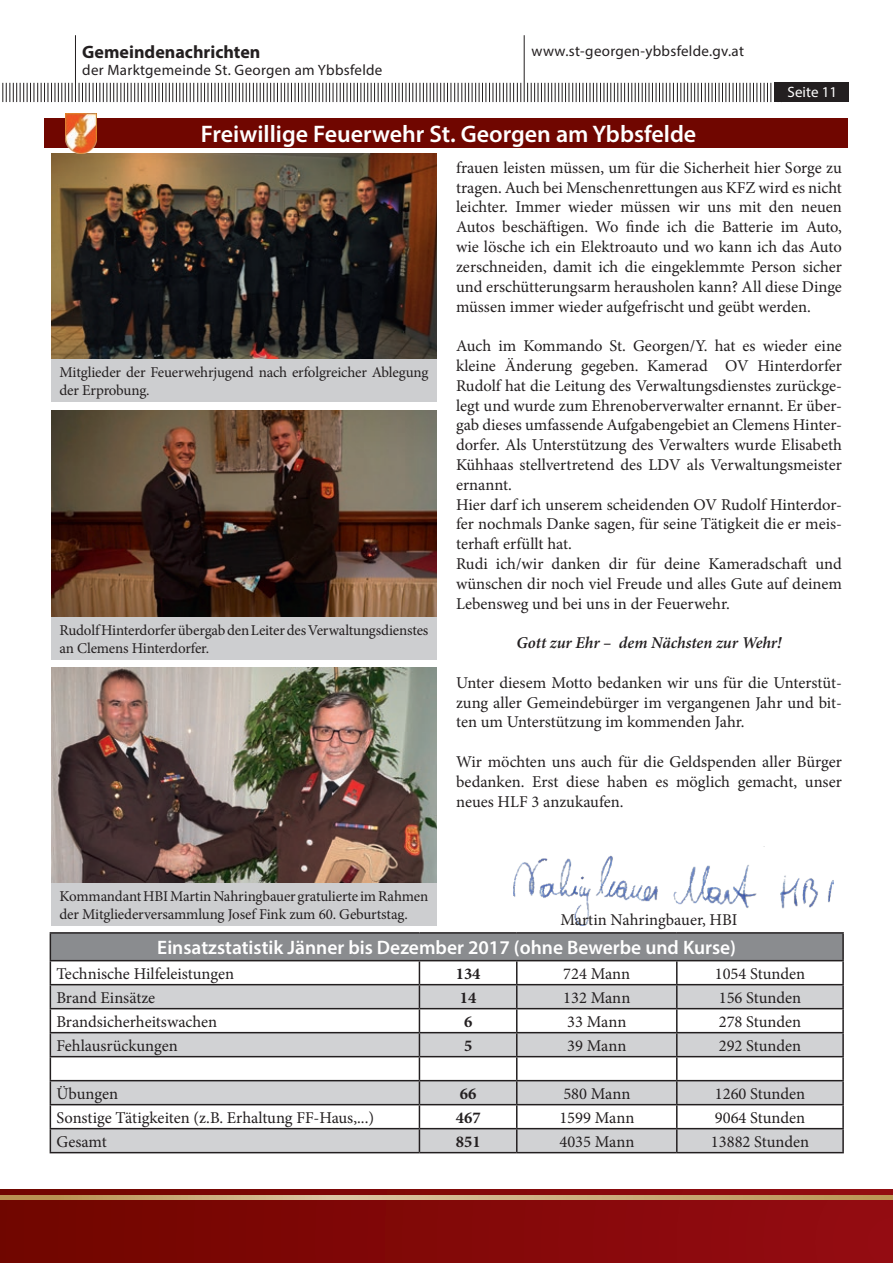
<style>
.page{position:relative;width:893px;height:1263px;background:#fff}
.page>*{position:absolute;margin:0;border:0;box-sizing:border-box;transform-origin:0 0}
.t1{font:600 24px "Myriad Pro";color:#fff}
.t2{font:600 19.5px "Myriad Pro";color:#fff}
.t3{font:700 18px "Myriad Pro";color:#231f20}
.t4{font:16.5px/19.8px "Minion Pro";color:#231f20;text-align:justify}
.t5{font:italic 600 16.5px "Minion Pro";letter-spacing:-.01em;color:#231f20}
.t6{font:700 16.5px "Minion Pro";color:#231f20}
.t7{font:15px/18px "Minion Pro";letter-spacing:-.01em;color:#231f20}
.t8{font:15px "Myriad Pro";letter-spacing:.02em;color:#231f20}
.t9{font:15px "Myriad Pro";color:#fff}
</style>
<div class="page">
<hr style="left:524px;top:35px;width:1px;height:67px;background:#231f20">
<hr style="left:75px;top:35px;width:1px;height:67px;background:#231f20">
<svg style="left:79px;top:83px;width:442px;height:19px"></svg>
<svg style="left:2px;top:83px;width:71px;height:19px"></svg>
<svg style="left:527px;top:83px;width:244px;height:19px"></svg>
<div style="left:774px;top:83px;width:74px;height:19px;background:#231f20"></div>
<div style="left:0;top:1189px;width:893px;height:74px;background:linear-gradient(to right,#730a02,#961015)"></div>
<svg style="left:0;top:1195px;width:893px;height:4px;background:#c9aa79"></svg>
<img style="left:51px;top:153px;width:386px;height:206px">
<img style="left:51px;top:410px;width:386px;height:207px">
<img style="left:51px;top:668px;width:386px;height:215px">
<div style="left:51px;top:617px;width:386px;height:42px;background:#cdced0"></div>
<div style="left:51px;top:359px;width:386px;height:43px;background:#cdced0"></div>
<div style="left:51px;top:883px;width:386px;height:42px;background:#cdced0"></div>
<div style="left:45px;top:118px;width:803px;height:30px;background:#700600"></div>
<img style="left:65px;top:113px;width:32px;height:40px">
<img style="left:514px;top:846px;width:319px;height:79px">
<div style="left:50px;top:933px;width:793px;height:28px;background:#8a8c8f"></div>
<svg style="left:51px;top:985px;width:791px;height:167px;background:#cccdcf"></svg>
<svg style="left:51px;top:1009px;width:791px;height:119px"></svg>
<hr style="left:676px;top:961px;width:2px;height:23px;background:#231f20">
<hr style="left:842px;top:961px;width:2px;height:23px;background:#231f20">
<hr style="left:50px;top:984px;width:369px;height:1px;background:#231f20">
<hr style="left:419px;top:984px;width:98px;height:1px;background:#231f20">
<hr style="left:517px;top:984px;width:160px;height:1px;background:#231f20">
<hr style="left:677px;top:984px;width:167px;height:1px;background:#231f20">
<hr style="left:676px;top:985px;width:2px;height:23px;background:#231f20">
<hr style="left:842px;top:985px;width:2px;height:23px;background:#231f20">
<hr style="left:50px;top:1008px;width:369px;height:1px;background:#231f20">
<hr style="left:419px;top:1008px;width:98px;height:1px;background:#231f20">
<hr style="left:517px;top:1008px;width:160px;height:1px;background:#231f20">
<hr style="left:677px;top:1008px;width:167px;height:1px;background:#231f20">
<hr style="left:676px;top:1009px;width:2px;height:23px;background:#231f20">
<hr style="left:842px;top:1009px;width:2px;height:23px;background:#231f20">
<hr style="left:50px;top:1032px;width:369px;height:1px;background:#231f20">
<hr style="left:419px;top:1032px;width:98px;height:1px;background:#231f20">
<hr style="left:517px;top:1032px;width:160px;height:1px;background:#231f20">
<hr style="left:677px;top:1032px;width:167px;height:1px;background:#231f20">
<hr style="left:676px;top:1033px;width:2px;height:23px;background:#231f20">
<hr style="left:842px;top:1033px;width:2px;height:23px;background:#231f20">
<hr style="left:50px;top:1056px;width:369px;height:1px;background:#231f20">
<hr style="left:419px;top:1056px;width:98px;height:1px;background:#231f20">
<hr style="left:517px;top:1056px;width:160px;height:1px;background:#231f20">
<hr style="left:677px;top:1056px;width:167px;height:1px;background:#231f20">
<hr style="left:676px;top:1057px;width:2px;height:23px;background:#231f20">
<hr style="left:842px;top:1057px;width:2px;height:23px;background:#231f20">
<hr style="left:50px;top:1080px;width:369px;height:1px;background:#231f20">
<hr style="left:419px;top:1080px;width:98px;height:1px;background:#231f20">
<hr style="left:517px;top:1080px;width:160px;height:1px;background:#231f20">
<hr style="left:677px;top:1080px;width:167px;height:1px;background:#231f20">
<hr style="left:676px;top:1081px;width:2px;height:23px;background:#231f20">
<hr style="left:842px;top:1081px;width:2px;height:23px;background:#231f20">
<hr style="left:50px;top:1104px;width:369px;height:1px;background:#231f20">
<hr style="left:419px;top:1104px;width:98px;height:1px;background:#231f20">
<hr style="left:517px;top:1104px;width:160px;height:1px;background:#231f20">
<hr style="left:677px;top:1104px;width:167px;height:1px;background:#231f20">
<hr style="left:676px;top:1105px;width:2px;height:23px;background:#231f20">
<hr style="left:842px;top:1105px;width:2px;height:23px;background:#231f20">
<hr style="left:50px;top:1128px;width:369px;height:1px;background:#231f20">
<svg style="left:50px;top:934px;width:1px;height:218px"></svg>
<hr style="left:419px;top:1128px;width:98px;height:1px;background:#231f20">
<svg style="left:419px;top:961px;width:1px;height:191px"></svg>
<hr style="left:517px;top:1128px;width:160px;height:1px;background:#231f20">
<svg style="left:516px;top:961px;width:1px;height:191px"></svg>
<hr style="left:677px;top:1128px;width:167px;height:1px;background:#231f20">
<hr style="left:676px;top:1129px;width:2px;height:23px;background:#231f20">
<hr style="left:842px;top:1129px;width:2px;height:23px;background:#231f20">
<hr style="left:50px;top:1152px;width:369px;height:1px;background:#231f20">
<hr style="left:419px;top:1152px;width:98px;height:1px;background:#231f20">
<hr style="left:517px;top:1152px;width:160px;height:1px;background:#231f20">
<hr style="left:677px;top:1152px;width:167px;height:1px;background:#231f20">
<hr style="left:50px;top:932px;width:369px;height:2px;background:#231f20">
<hr style="left:419px;top:932px;width:98px;height:2px;background:#231f20">
<hr style="left:517px;top:932px;width:160px;height:2px;background:#231f20">
<hr style="left:677px;top:932px;width:167px;height:2px;background:#231f20">
<hr style="left:842px;top:934px;width:2px;height:26px;background:#231f20">
<hr style="left:50px;top:960px;width:369px;height:1px;background:#231f20">
<hr style="left:419px;top:960px;width:98px;height:1px;background:#231f20">
<hr style="left:517px;top:960px;width:160px;height:1px;background:#231f20">
<hr style="left:677px;top:960px;width:167px;height:1px;background:#231f20">
<p class="t3" style="left:82px;top:40px;width:180px">Gemeindenachrichten</p>
<p class="t8" style="left:532px;top:42px;width:214px">www.st-georgen-ybbsfelde.gv.at</p>
<p class="t8" style="left:82px;top:61px;width:302px">der Marktgemeinde St. Georgen am Ybbsfelde</p>
<p class="t9" style="left:788px;top:83px;width:51px">Seite 11</p>
<h1 class="t1" style="left:201px;top:119px;width:497px">Freiwillige Feuerwehr St. Georgen am Ybbsfelde</h1>
<p class="t4" style="left:456px;top:158px;width:387px">frauen leisten müssen, um für die Sicherheit hier Sorge zu tragen. Auch bei Menschenrettungen aus KFZ wird es nicht leichter. Immer wieder müssen wir uns mit den neuen Autos beschäftigen. Wo finde ich die Batterie im Auto, wie lösche ich ein Elektroauto und wo kann ich das Auto zerschneiden, damit ich die eingeklemmte Person sicher und erschütterungsarm herausholen kann? All diese Dinge müssen immer wieder aufgefrischt und geübt werden.</p>
<p class="t4" style="left:456px;top:336px;width:387px;text-align:left">Auch im Kommando St. Georgen/Y. hat es wieder eine kleine Änderung gegeben. Kamerad OV Hinterdorfer Rudolf hat die Leitung des Verwaltungsdienstes zurückge&shy;legt und wurde zum Ehrenoberverwalter ernannt. Er über&shy;gab dieses umfassende Aufgabengebiet an Clemens Hinter&shy;dorfer. Als Unterstützung des Verwalters wurde Elisabeth Kühhaas stellvertretend des LDV als Verwaltungsmeister ernannt.<br>Hier darf ich unserem scheidenden OV Rudolf Hinterdor&shy;fer nochmals Danke sagen, für seine Tätigkeit die er meis&shy;terhaft erfüllt hat.<br>Rudi ich/wir danken dir für deine Kameradschaft und wünschen dir noch viel Freude und alles Gute auf deinem Lebensweg und bei uns in der Feuerwehr.</p>
<p class="t5" style="left:516px;top:631px;width:267px">Gott zur Ehr – dem Nächsten zur Wehr!</p>
<p class="t4" style="left:456px;top:673px;width:387px">Unter diesem Motto bedanken wir uns für die Unterstüt&shy;zung aller Gemeindebürger im vergangenen Jahr und bit&shy;ten um Unterstützung im kommenden Jahr.</p>
<p class="t4" style="left:456px;top:752px;width:387px">Wir möchten uns auch für die Geldspenden aller Bürger bedanken. Erst diese haben es möglich gemacht, unser neues HLF 3 anzukaufen.</p>
<p class="t7" style="left:60px;top:363px;width:370px">Mitglieder der Feuerwehrjugend nach erfolgreicher Ablegung der Erprobung.</p>
<p class="t7" style="left:60px;top:621px;width:370px">Rudolf Hinterdorfer übergab den Leiter des Verwaltungsdienstes an Clemens Hinterdorfer.</p>
<p class="t7" style="left:60px;top:887px;width:370px">Kommandant HBI Martin Nahringbauer gratulierte im Rahmen der Mitgliederversammlung Josef Fink zum 60. Geburtstag.</p>
<p class="t4" style="left:560px;top:910px;width:178px">Martin Nahringbauer, HBI</p>
<p class="t2" style="left:157px;top:935px;width:580px">Einsatzstatistik Jänner bis Dezember 2017 (ohne Bewerbe und Kurse)</p>
<p class="t4" style="left:56px;top:963px;width:179px">Technische Hilfeleistungen</p>
<p class="t6" style="left:456px;top:962px;width:26px">134</p>
<p class="t4" style="left:563px;top:963px;width:69px">724 Mann</p>
<p class="t4" style="left:715px;top:963px;width:92px">1054 Stunden</p>
<p class="t4" style="left:56px;top:987px;width:100px">Brand Einsätze</p>
<p class="t6" style="left:460px;top:986px;width:18px">14</p>
<p class="t4" style="left:563px;top:987px;width:69px">132 Mann</p>
<p class="t4" style="left:719px;top:987px;width:84px">156 Stunden</p>
<p class="t4" style="left:56px;top:1011px;width:162px">Brandsicherheitswachen</p>
<p class="t6" style="left:464px;top:1010px;width:10px">6</p>
<p class="t4" style="left:567px;top:1011px;width:61px">33 Mann</p>
<p class="t4" style="left:719px;top:1011px;width:84px">278 Stunden</p>
<p class="t4" style="left:56px;top:1035px;width:123px">Fehlausrückungen</p>
<p class="t6" style="left:464px;top:1034px;width:10px">5</p>
<p class="t4" style="left:567px;top:1035px;width:61px">39 Mann</p>
<p class="t4" style="left:719px;top:1035px;width:84px">292 Stunden</p>
<p class="t4" style="left:56px;top:1083px;width:63px">Übungen</p>
<p class="t6" style="left:460px;top:1082px;width:18px">66</p>
<p class="t4" style="left:563px;top:1083px;width:69px">580 Mann</p>
<p class="t4" style="left:715px;top:1083px;width:92px">1260 Stunden</p>
<p class="t4" style="left:56px;top:1107px;width:319px">Sonstige Tätigkeiten (z.B. Erhaltung FF-Haus,...)</p>
<p class="t6" style="left:456px;top:1106px;width:26px">467</p>
<p class="t4" style="left:559px;top:1107px;width:76px">1599 Mann</p>
<p class="t4" style="left:715px;top:1107px;width:92px">9064 Stunden</p>
<p class="t4" style="left:56px;top:1131px;width:52px">Gesamt</p>
<p class="t6" style="left:456px;top:1130px;width:26px">851</p>
<p class="t4" style="left:559px;top:1131px;width:76px">4035 Mann</p>
<p class="t4" style="left:711px;top:1131px;width:100px">13882 Stunden</p>
</div>
